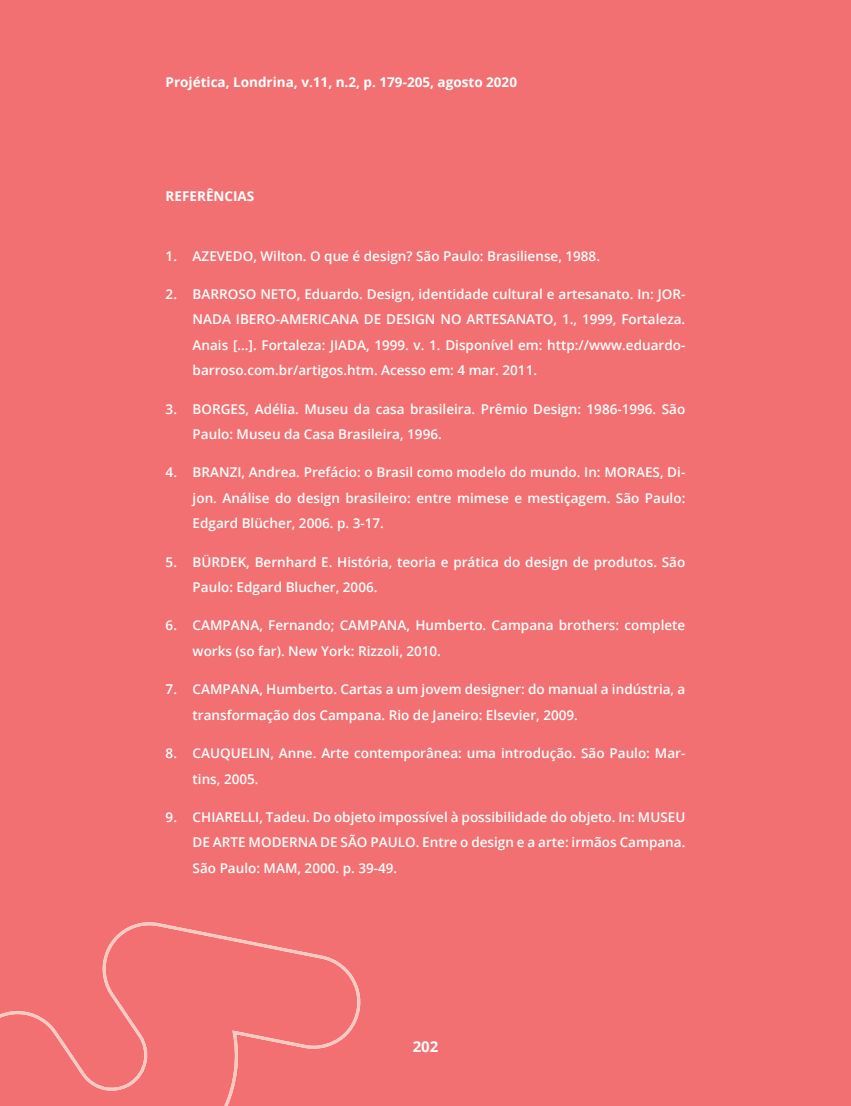
<style>
.page{position:relative;width:851px;height:1106px;background:#fff}
.page>*{position:absolute;margin:0;border:0;box-sizing:border-box;transform-origin:0 0}
.t1{font:700 15px "Open Sans";color:#fff}
.t2{font:600 13.5px/25.5px "Open Sans";color:#fff}
.t3{font:700 13.5px "Open Sans";color:#fff}
</style>
<div class="page">
<div style="left:0;top:0;width:850px;height:1106px;background:#f27071"></div>
<div style="left:0;top:922px;width:362px;height:184px;background:#f27071"></div>
<p class="t3" style="left:166px;top:72px;width:353px">Projética, Londrina, v.11, n.2, p. 179-205, agosto 2020</p>
<p class="t3" style="left:166px;top:187px;width:90px">REFERÊNCIAS</p>
<p class="t2" style="left:166px;top:242px;width:436px">1. AZEVEDO, Wilton. O que é design? São Paulo: Brasiliense, 1988.</p>
<p class="t2" style="left:193px;top:281px;width:494px;text-align:justify;text-indent:-27px">2. BARROSO NETO, Eduardo. Design, identidade cultural e artesanato. In: JOR-NADA IBERO-AMERICANA DE DESIGN NO ARTESANATO, 1., 1999, Fortaleza.<br>Anais [...]. Fortaleza: JIADA, 1999. v. 1. Disponível em: http://www.eduardo&shy;barroso.com.br/artigos.htm. Acesso em: 4 mar. 2011.</p>
<p class="t2" style="left:193px;top:395px;width:494px;text-indent:-27px">3. BORGES, Adélia. Museu da casa brasileira. Prêmio Design: 1986-1996. São<br>Paulo: Museu da Casa Brasileira, 1996.</p>
<p class="t2" style="left:193px;top:459px;width:494px;text-align:justify;text-indent:-27px">4. BRANZI, Andrea. Prefácio: o Brasil como modelo do mundo. In: MORAES, Di&shy;jon. Análise do design brasileiro: entre mimese e mestiçagem. São Paulo:<br>Edgard Blücher, 2006. p. 3-17.</p>
<p class="t2" style="left:193px;top:549px;width:494px;text-indent:-27px">5. BÜRDEK, Bernhard E. História, teoria e prática do design de produtos. São<br>Paulo: Edgard Blucher, 2006.</p>
<p class="t2" style="left:193px;top:612px;width:494px;text-indent:-27px">6. CAMPANA, Fernando; CAMPANA, Humberto. Campana brothers: complete works (so far). New York: Rizzoli, 2010.</p>
<p class="t2" style="left:193px;top:676px;width:494px;text-indent:-27px">7. CAMPANA, Humberto. Cartas a um jovem designer: do manual a indústria, a transformação dos Campana. Rio de Janeiro: Elsevier, 2009.</p>
<p class="t2" style="left:193px;top:740px;width:494px;text-indent:-27px">8. CAUQUELIN, Anne. Arte contemporânea: uma introdução. São Paulo: Mar&shy;tins, 2005.</p>
<p class="t2" style="left:193px;top:804px;width:494px;text-align:justify;text-indent:-27px">9. CHIARELLI, Tadeu. Do objeto impossível à possibilidade do objeto. In: MUSEU DE ARTE MODERNA DE SÃO PAULO. Entre o design e a arte: irmãos Campana.<br>São Paulo: MAM, 2000. p. 39-49.</p>
<p class="t1" style="left:412px;top:1035px;width:27px">202</p>
</div>
